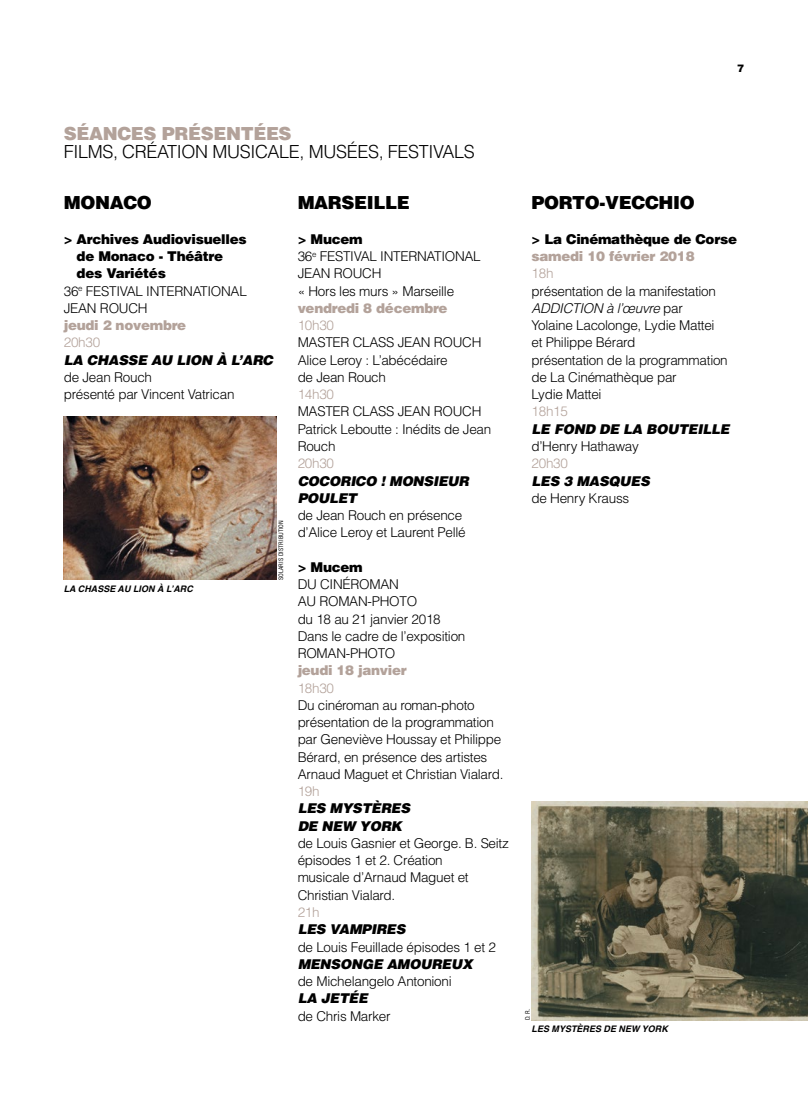
<style>
.page{position:relative;width:808px;height:1106px;background:#fff}
.page>*{position:absolute;margin:0;border:0;box-sizing:border-box;transform-origin:0 0}
.t1{font:300 18px "Helvetica";letter-spacing:-.02em;color:#000}
.t2{font:900 18px "Helvetica";letter-spacing:-.02em;color:#000}
.t3{font:900 18px "Helvetica";letter-spacing:-.02em;color:#b3a29a}
.t4{font:300 13.5px/17.2px "Helvetica";letter-spacing:-.02em;color:#000}
.t5{font:italic 900 13.5px/17.2px "Helvetica";letter-spacing:-.02em;color:#000}
.t6{font:900 13.5px "Helvetica";letter-spacing:-.02em;color:#000}
.t7{font:900 13.5px "Helvetica";letter-spacing:-.02em;color:#b3a29a}
.t8{font:300 13.5px "Helvetica";letter-spacing:-.02em;color:#b3a29a}
.t9{font:900 10.5px "Helvetica";color:#000}
.t10{font:italic 700 9px "Helvetica";color:#000}
.t11{font:condensed 6px "Helvetica";color:#000}
.s1{font-weight:900}
.s2{font-style:italic}
</style>
<div class="page">
<img style="left:531px;top:801px;width:277px;height:219px">
<img style="left:64px;top:416px;width:212px;height:164px">
<p class="t9" style="left:737px;top:62px;width:9px">7</p>
<h1 class="t3" style="left:64px;top:122px;width:229px">SÉANCES PRÉSENTÉES</h1>
<h1 class="t1" style="left:64px;top:140px;width:105px">FILMS, CRÉATION</h1>
<h1 class="t1" style="left:212px;top:140px;width:26px">MUSICALE</h1>
<h1 class="t1" style="left:300px;top:140px;width:108px">, MUSÉES, FESTI</h1>
<h1 class="t1" style="left:433px;top:140px;width:21px">VALS</h1>
<h1 class="t2" style="left:64px;top:191px;width:90px">MONACO</h1>
<p class="t6" style="left:64px;top:230px;width:184px">&gt; Archives Audiovisuelles</p>
<p class="t6" style="left:77px;top:247px;width:148px">de Monaco - Théâtre</p>
<p class="t6" style="left:77px;top:265px;width:91px">des Variétés</p>
<p class="t4" style="left:64px;top:282px;width:37px">36<sup>e</sup> FESTI</p>
<p class="t4" style="left:120px;top:282px;width:36px">VAL INTERNATIONAL</p>
<p class="t4" style="left:64px;top:299px;width:16px">JEANROUCH</p>
<p class="t7" style="left:64px;top:316px;width:124px">jeudi 2 novembre</p>
<p class="t8" style="left:64px;top:334px;width:38px">20h30</p>
<p class="t5" style="left:64px;top:351px;width:211px">LA CHASSE AU LION À L’ARC</p>
<p class="t4" style="left:64px;top:368px;width:172px">de Jean Rouch<br>présenté par Vincent Vatrican</p>
<p class="t10" style="left:64px;top:583px;width:131px">LA CHASSE AU LION À L’ARC</p>
<p class="t11" style="left:277px;top:580px;width:61px;rotate:-90deg">SOLARIS DISTRIBUTION</p>
<h1 class="t2" style="left:298px;top:191px;width:114px">MARSEILLE</h1>
<p class="t4" style="left:298px;top:230px;width:67px"><span class="s1">&gt; Mucem<br></span>36<sup>e</sup> FESTI</p>
<p class="t4" style="left:354px;top:247px;width:36px">VAL INTERNATIONAL</p>
<p class="t4" style="left:298px;top:264px;width:158px">JEANROUCH<br>« Hors les murs » Marseille</p>
<p class="t7" style="left:298px;top:299px;width:151px">vendredi 8 décembre</p>
<p class="t8" style="left:298px;top:317px;width:38px">10h30</p>
<p class="t4" style="left:298px;top:333px;width:20px">MASTER</p>
<p class="t4" style="left:353px;top:333px;width:8px">CLASS</p>
<p class="t4" style="left:398px;top:333px;width:16px">JEAN</p>
<p class="t4" style="left:298px;top:333px;width:152px;text-indent:136px">ROUCH<br>Alice Leroy : L’abécédaire de Jean Rouch</p>
<p class="t8" style="left:298px;top:386px;width:38px">14h30</p>
<p class="t4" style="left:298px;top:402px;width:20px">MASTER</p>
<p class="t4" style="left:353px;top:402px;width:8px">CLASS</p>
<p class="t4" style="left:398px;top:402px;width:16px">JEAN</p>
<p class="t4" style="left:298px;top:402px;width:195px;text-indent:136px">ROUCH<br>Patrick Leboutte : I nédits de Jean<br>Rouch</p>
<p class="t8" style="left:298px;top:455px;width:38px">20h30</p>
<p class="t5" style="left:298px;top:471px;width:173px">COCORICO ! MONSIEUR<br>POULET</p>
<p class="t4" style="left:298px;top:506px;width:170px">de Jean Rouch en présence d’Alice Leroy et Laurent Pellé</p>
<p class="t6" style="left:298px;top:558px;width:67px">&gt; Mucem</p>
<p class="t4" style="left:298px;top:575px;width:169px">DU CINÉROMAN<br>AU ROMAN-PHOTO<br>du 18 au 21 janvier 2018<br>Dans le cadre de l’exposition<br>ROMAN‑PHOTO</p>
<p class="t7" style="left:298px;top:661px;width:111px">jeudi 18 janvier</p>
<p class="t8" style="left:298px;top:679px;width:38px">18h30</p>
<p class="t4" style="left:298px;top:696px;width:207px">Du cinéroman au roman-photo présentation de la programmation par Geneviève Houssay et Philippe Bérard, en présence des artistes Arnaud Maguet et Christian Vialard.</p>
<p class="t8" style="left:298px;top:783px;width:23px">19h</p>
<p class="t5" style="left:298px;top:799px;width:114px">LES MYSTÈRES<br>DE NEW YORK</p>
<p class="t4" style="left:298px;top:834px;width:213px">de Louis Gasnier et George. B. Seitz épisodes 1 et 2. Création<br>musicale d’Arnaud Maguet et<br>Christian Vialard.</p>
<p class="t8" style="left:298px;top:903px;width:23px">21h</p>
<p class="t5" style="left:298px;top:920px;width:109px">LES VAMPIRES</p>
<p class="t4" style="left:298px;top:937px;width:200px">de Louis Feuillade épisodes 1 et 2</p>
<p class="t5" style="left:298px;top:954px;width:176px">MENSONGE AMOUREUX</p>
<p class="t4" style="left:298px;top:972px;width:156px">de Michelangelo Antonioni</p>
<p class="t5" style="left:298px;top:989px;width:72px">LA JETÉE</p>
<p class="t4" style="left:298px;top:1006px;width:94px">de Chris Marker</p>
<h1 class="t2" style="left:531px;top:191px;width:165px">PORTO‑VECCHIO</h1>
<p class="t6" style="left:531px;top:230px;width:207px">&gt; La Cinémathèque de Corse</p>
<p class="t7" style="left:531px;top:247px;width:165px">samedi 10 février 2018</p>
<p class="t8" style="left:531px;top:265px;width:23px">18h</p>
<p class="t4" style="left:531px;top:282px;width:198px">présentation de la manifestation<br><span class="s2">ADDICTION à l’œuvre</span> par<br>Yolaine Lacolonge, Lydie Mattei et Philippe Bérard<br>présentation de la programmation de La Cinémathèque par<br>Lydie Mattei</p>
<p class="t8" style="left:531px;top:403px;width:38px">18h15</p>
<p class="t5" style="left:531px;top:420px;width:200px">LE FOND DE LA BOUTEILLE</p>
<p class="t4" style="left:531px;top:437px;width:109px">d’Henry Hathaway</p>
<p class="t8" style="left:531px;top:455px;width:38px">20h30</p>
<p class="t5" style="left:531px;top:471px;width:120px">LES 3 MASQUES</p>
<p class="t4" style="left:531px;top:489px;width:99px">de Henry Krauss</p>
<p class="t11" style="left:524px;top:1020px;width:13px;rotate:-90deg">D. R.</p>
<p class="t10" style="left:532px;top:1023px;width:138px">LES MYSTÈRES DE NEW YORK</p>
</div>
